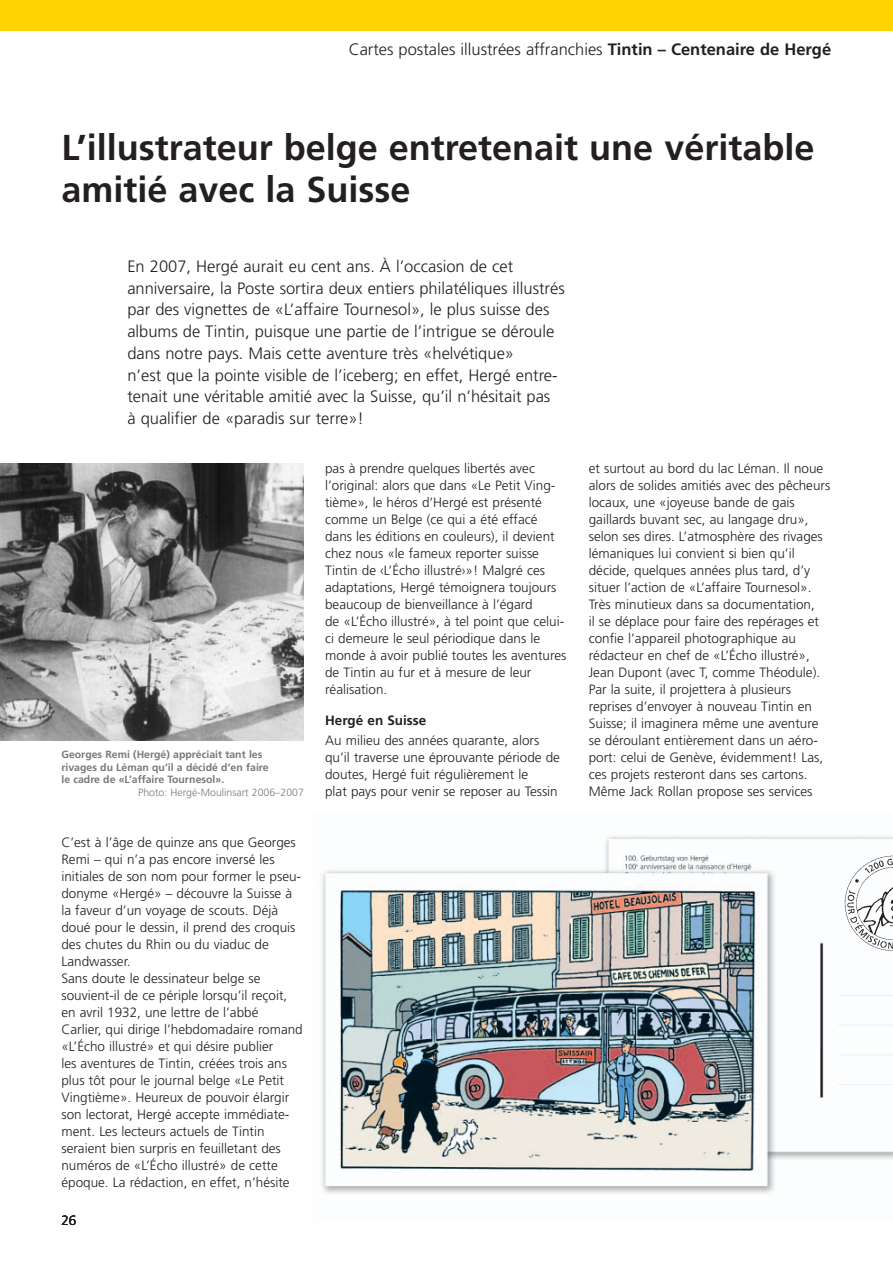
<style>
.page{position:relative;width:893px;height:1263px;background:#fff}
.page>*{position:absolute;margin:0;border:0;box-sizing:border-box;transform-origin:0 0}
.t1{font:700 36px/42px "Frutiger";color:#231f20}
.t2{font:300 16.5px/21.8px "Frutiger";color:#231f20}
.t3{font:300 13.5px/17px "Frutiger";color:#231f20}
.t4{font:700 13.5px "Frutiger";color:#231f20}
.t5{font:700 10.5px/12.8px "Frutiger";color:#76787b}
.t6{font:300 10.5px "Frutiger";color:#76787b}
.s1{font-weight:700}
</style>
<div class="page">
<div style="left:0;top:0;width:893px;height:31px;background:#fed304"></div>
<img style="left:0;top:464px;width:304px;height:277px">
<img style="left:321px;top:836px;width:572px;height:358px">
<img style="left:844px;top:854px;width:49px;height:99px">
<p class="t2" style="left:349px;top:40px;width:484px">Cartes postales illustrées affranchies <span class="s1">Tintin – Centenaire de Hergé</span></p>
<h1 class="t1" style="left:61px;top:129px;width:754px">L’illustrateur belge entretenait une véritable amitié avec la Suisse</h1>
<p class="t2" style="left:127px;top:256px;width:439px">En 2007, Hergé aurait eu cent ans. À l’occasion de cet anniversaire, la Poste sortira deux entiers philatéliques illustrés par des vignettes de «L’affaire Tournesol», le plus suisse des albums de Tintin, puisque une partie de l’intrigue se déroule dans notre pays. Mais cette aventure très «helvétique»<br>n’est que la pointe visible de l’iceberg; en effet, Hergé entre&shy;tenait une véritable amitié avec la Suisse, qu’il n’hésitait pas<br>à qualifier de «paradis sur terre»!</p>
<p class="t5" style="left:61px;top:749px;width:209px">Georges Remi (Hergé) appréciait tant les rivages du Léman qu’il a décidé d’en faire le cadre de «L’affaire Tournesol».</p>
<p class="t6" style="left:138px;top:788px;width:167px">Photo: Hergé-Moulinsart 2006–2007</p>
<p class="t3" style="left:61px;top:835px;width:243px">C’est à l’âge de quinze ans que Georges Remi – qui n’a pas encore inversé les initiales de son nom pour former le pseu&shy;donyme «Hergé» – découvre la Suisse à la faveur d’un voyage de scouts. Déjà doué pour le dessin, il prend des croquis des chutes du Rhin ou du viaduc de Landwasser.<br>Sans doute le dessinateur belge se souvient-il de ce périple lorsqu’il reçoit, en avril 1932, une lettre de l’abbé<br>Carlier, qui dirige l’hebdomadaire romand «L’Écho illustré» et qui désire publier<br>les aventures de Tintin, créées trois ans plus tôt pour le journal belge «Le Petit Vingtième». Heureux de pouvoir élargir son lectorat, Hergé accepte immédiate&shy;ment. Les lecteurs actuels de Tintin seraient bien surpris en feuilletant des numéros de «L’Écho illustré» de cette époque. La rédaction, en effet, n’hésite</p>
<p class="t3" style="left:61px;top:1213px;width:17px">26</p>
<p class="t3" style="left:325px;top:461px;width:243px">pas à prendre quelques libertés avec l’original: alors que dans «Le Petit Ving&shy;tième», le héros d’Hergé est présenté comme un Belge (ce qui a été effacé dans les éditions en couleurs), il devient chez nous «le fameux reporter suisse Tintin de ‹L’Écho illustré›»! Malgré ces adaptations, Hergé témoignera toujours beaucoup de bienveillance à l’égard<br>de «L’Écho illustré», à tel point que celui&shy;ci demeure le seul périodique dans le monde à avoir publié toutes les aventures de Tintin au fur et à mesure de leur réalisation.</p>
<p class="t4" style="left:325px;top:715px;width:103px">Hergé en Suisse</p>
<p class="t3" style="left:325px;top:733px;width:236px">Au milieu des années quarante, alors qu’il traverse une éprouvante période de doutes, Hergé fuit régulièrement le<br>plat pays pour venir se reposer au Tessin</p>
<p class="t3" style="left:589px;top:461px;width:243px">et surtout au bord du lac Léman. Il noue alors de solides amitiés avec des pêcheurs locaux, une «joyeuse bande de gais gaillards buvant sec, au langage dru», selon ses dires. L’atmosphère des rivages lémaniques lui convient si bien qu’il décide, quelques années plus tard, d’y situer l’action de «L’affaire Tournesol».<br>Très minutieux dans sa documentation,<br>il se déplace pour faire des repérages et confie l’appareil photographique au rédacteur en chef de «L’Écho illustré», Jean Dupont (avec T, comme Théodule).<br>Par la suite, il projettera à plusieurs reprises d’envoyer à nouveau Tintin en Suisse; il imaginera même une aventure se déroulant entièrement dans un aéro&shy;port: celui de Genève, évidemment! Las, ces projets resteront dans ses cartons.<br>Même Jack Rollan propose ses services</p>
</div>
